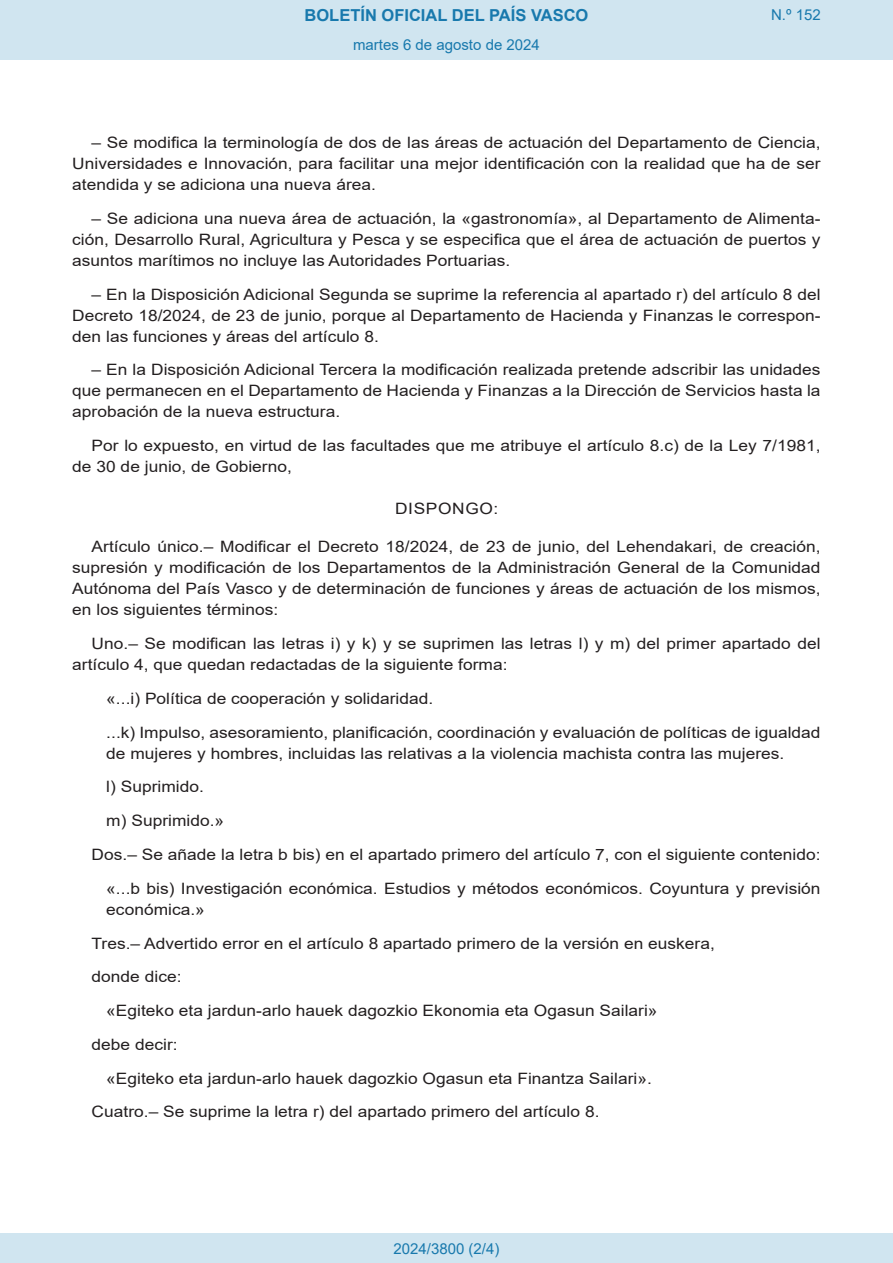
<style>
.page{position:relative;width:893px;height:1263px;background:#fff}
.page>*{position:absolute;margin:0;border:0;box-sizing:border-box;transform-origin:0 0}
.t1{font:700 16.5px "Arial";color:#1879ad}
.BOPVDetalle{font:15.6px/21px "Arial";color:#231f20;text-align:justify;scale:1.11 1}
.BOPVDetalle1{font:15.6px/21px "Arial";color:#231f20;scale:1.11 1}
.BOPVClave{font:15.6px "Arial";letter-spacing:.035em;color:#231f20;scale:1.11 1}
.Paginacion_Centro{font:15px "Arial";color:#1879ad}
</style>
<div class="page">
<div style="left:0;top:0;width:893px;height:60px;background:#d0e5f0"></div>
<div style="left:0;top:1233px;width:893px;height:30px;background:#d0e5f0"></div>
<p class="t1" style="left:305px;top:3px;width:285px">BOLETÍN OFICIAL DEL PAÍS VASCO</p>
<p class="Paginacion_Centro" style="left:353px;top:35px;width:188px">martes 6 de agosto de 2024</p>
<p class="Paginacion_Centro" style="left:771px;top:5px;width:51px">N.º 152</p>
<p class="BOPVDetalle" style="left:72px;top:132px;width:676px;text-indent:19px">– Se modifica la terminología de dos de las áreas de actuación del Departamento de Ciencia, Universidades e Innovación, para facilitar una mejor identificación con la realidad que ha de ser atendida y se adiciona una nueva área.</p>
<p class="BOPVDetalle" style="left:72px;top:208px;width:676px;text-indent:19px">– Se adiciona una nueva área de actuación, la «gastronomía», al Departamento de Alimenta&shy;ción, Desarrollo Rural, Agricultura y Pesca y se especifica que el área de actuación de puertos y asuntos marítimos no incluye las Autoridades Portuarias.</p>
<p class="BOPVDetalle" style="left:72px;top:284px;width:676px;text-indent:19px">– En la Disposición Adicional Segunda se suprime la referencia al apartado r) del artículo 8 del Decreto 18/2024, de 23 de junio, porque al Departamento de Hacienda y Finanzas le correspon&shy;den las funciones y áreas del artículo 8.</p>
<p class="BOPVDetalle" style="left:72px;top:359px;width:676px;text-indent:19px">– En la Disposición Adicional Tercera la modificación realizada pretende adscribir las unidades que permanecen en el Departamento de Hacienda y Finanzas a la Dirección de Servicios hasta la aprobación de la nueva estructura.</p>
<p class="BOPVDetalle" style="left:72px;top:435px;width:676px;text-indent:19px">Por lo expuesto, en virtud de las facultades que me atribuye el artículo 8.c) de la Ley 7/1981, de 30 de junio, de Gobierno,</p>
<p class="BOPVClave" style="left:395px;top:498px;width:94px">DISPONGO:</p>
<p class="BOPVDetalle" style="left:72px;top:536px;width:676px;text-indent:19px">Artículo único.– Modificar el Decreto 18/2024, de 23 de junio, del Lehendakari, de creación, supresión y modificación de los Departamentos de la Administración General de la Comunidad Autónoma del País Vasco y de determinación de funciones y áreas de actuación de los mismos, en los siguientes términos:</p>
<p class="BOPVDetalle" style="left:72px;top:633px;width:676px;text-indent:19px">Uno.– Se modifican las letras i) y k) y se suprimen las letras l) y m) del primer apartado del artículo 4, que quedan redactadas de la siguiente forma:</p>
<p class="BOPVDetalle1" style="left:106px;top:688px;width:296px">«...i) Política de cooperación y solidaridad.</p>
<p class="BOPVDetalle1" style="left:106px;top:722px;width:645px">...k) Impulso, asesoramiento, planificación, coordinación y evaluación de políticas de igualdad de mujeres y hombres, incluidas las relativas a la violencia machista contra las mujeres.</p>
<p class="BOPVDetalle1" style="left:106px;top:776px;width:89px">l) Suprimido.</p>
<p class="BOPVDetalle1" style="left:106px;top:810px;width:108px">m) Suprimido.»</p>
<p class="BOPVDetalle" style="left:92px;top:844px;width:658px">Dos.– Se añade la letra b bis) en el apartado primero del artículo 7, con el siguiente contenido:</p>
<p class="BOPVDetalle1" style="left:106px;top:878px;width:645px">«...b bis) Investigación económica. Estudios y métodos económicos. Coyuntura y previsión económica.»</p>
<p class="BOPVDetalle" style="left:92px;top:932px;width:563px">Tres.– Advertido error en el artículo 8 apartado primero de la versión en euskera,</p>
<p class="BOPVDetalle" style="left:92px;top:966px;width:83px">donde dice:</p>
<p class="BOPVDetalle1" style="left:106px;top:1000px;width:498px">«Egiteko eta jardun-arlo hauek dagozkio Ekonomia eta Ogasun Sailari»</p>
<p class="BOPVDetalle" style="left:92px;top:1034px;width:79px">debe decir:</p>
<p class="BOPVDetalle1" style="left:106px;top:1067px;width:493px">«Egiteko eta jardun-arlo hauek dagozkio Ogasun eta Finantza Sailari».</p>
<p class="BOPVDetalle" style="left:92px;top:1101px;width:459px">Cuatro.– Se suprime la letra r) del apartado primero del artículo 8.</p>
<p class="Paginacion_Centro" style="left:393px;top:1238px;width:107px">2024/3800 (2/4)</p>
</div>
